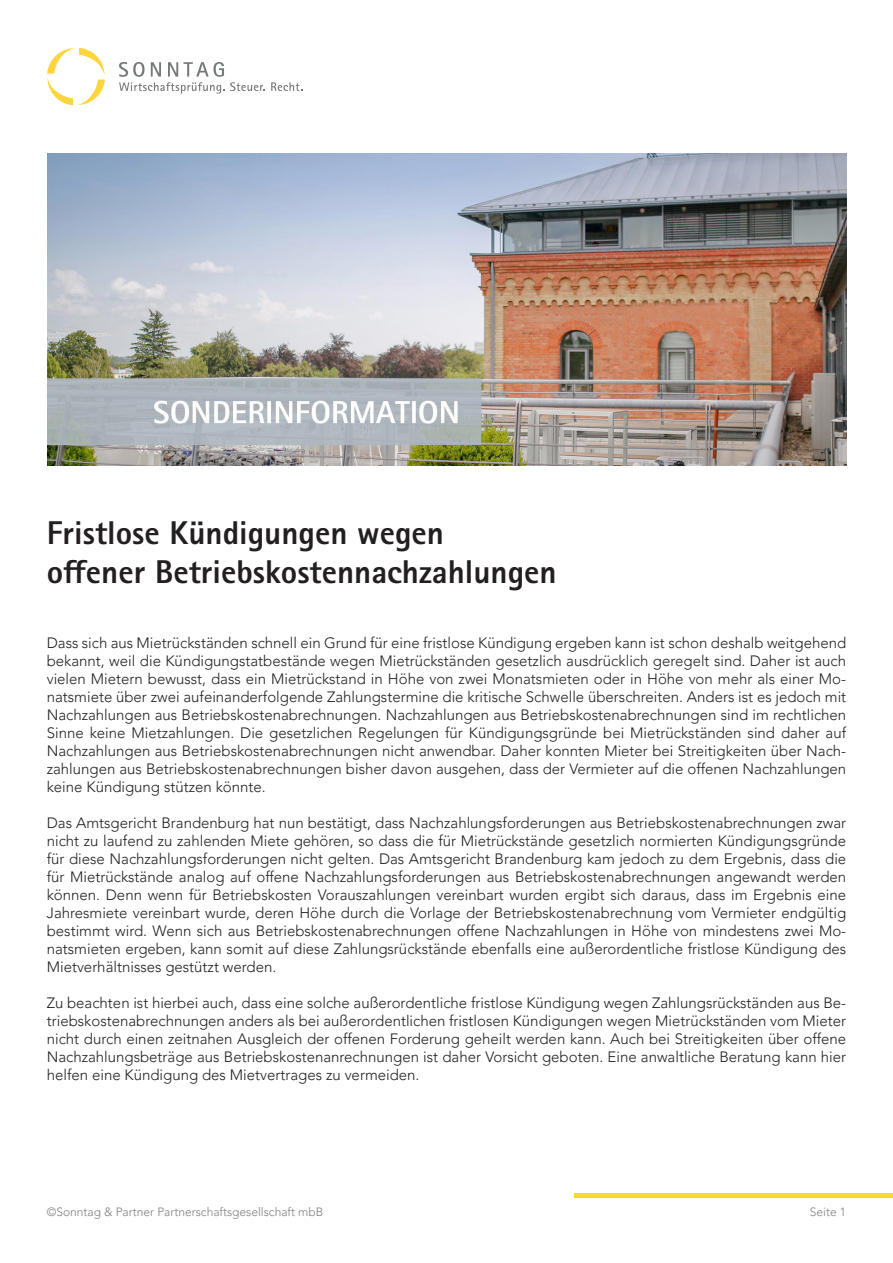
<style>
.page{position:relative;width:893px;height:1263px;background:#fff}
.page>*{position:absolute;margin:0;border:0;box-sizing:border-box;transform-origin:0 0}
.t1{font:800 33px/39.6px "Rotis Sans Serif Std";color:#231f20}
.t2{font:300 15px/18px "Avenir LT Pro";color:#231f20;text-align:justify}
.t3{font:300 12px "Avenir LT Pro";color:#7d7f7e}
</style>
<div class="page">
<svg style="left:47px;top:48px;width:58px;height:57px"></svg>
<svg style="left:119px;top:62px;width:146px;height:32px"></svg>
<svg style="left:271px;top:82px;width:31px;height:9px"></svg>
<hr style="left:574px;top:1193px;width:319px;height:4px;background:#ffd631">
<img style="left:47px;top:154px;width:799px;height:312px">
<h1 class="t1" style="left:47px;top:512px;width:511px">Fristlose Kündigungen wegen<br>offener Betriebskostennachzahlungen</h1>
<p class="t2" style="left:47px;top:634px;width:801px">Dass sich aus Mietrückständen schnell ein Grund für eine fristlose Kündigung ergeben kann ist schon deshalb weitgehend bekannt, weil die Kündigungstatbestände wegen Mietrückständen gesetzlich ausdrücklich geregelt sind. Daher ist auch vielen Mietern bewusst, dass ein Mietrückstand in Höhe von zwei Monatsmieten oder in Höhe von mehr als einer Mo&shy;natsmiete über zwei aufeinanderfolgende Zahlungstermine die kritische Schwelle überschreiten. Anders ist es jedoch mit Nachzahlungen aus Betriebskostenabrechnungen. Nachzahlungen aus Betriebskostenabrechnungen sind im rechtlichen Sinne keine Mietzahlungen. Die gesetzlichen Regelungen für Kündigungsgründe bei Mietrückständen sind daher auf Nachzahlungen aus Betriebskostenabrechnungen nicht anwendbar. Daher konnten Mieter bei Streitigkeiten über Nach&shy;zahlungen aus Betriebskostenabrechnungen bisher davon ausgehen, dass der Vermieter auf die offenen Nachzahlungen keine Kündigung stützen könnte.</p>
<p class="t2" style="left:47px;top:814px;width:801px">Das Amtsgericht Brandenburg hat nun bestätigt, dass Nachzahlungsforderungen aus Betriebskostenabrechnungen zwar nicht zu laufend zu zahlenden Miete gehören, so dass die für Mietrückstände gesetzlich normierten Kündigungsgründe für diese Nachzahlungsforderungen nicht gelten. Das Amtsgericht Brandenburg kam jedoch zu dem Ergebnis, dass die für Mietrückstände analog auf offene Nachzahlungsforderungen aus Betriebskostenabrechnungen angewandt werden können. Denn wenn für Betriebskosten Vorauszahlungen vereinbart wurden ergibt sich daraus, dass im Ergebnis eine Jahresmiete vereinbart wurde, deren Höhe durch die Vorlage der Betriebskostenabrechnung vom Vermieter endgültig bestimmt wird. Wenn sich aus Betriebskostenabrechnungen offene Nachzahlungen in Höhe von mindestens zwei Mo&shy;natsmieten ergeben, kann somit auf diese Zahlungsrückstände ebenfalls eine außerordentliche fristlose Kündigung des Mietverhältnisses gestützt werden.</p>
<p class="t2" style="left:47px;top:994px;width:801px">Zu beachten ist hierbei auch, dass eine solche außerordentliche fristlose Kündigung wegen Zahlungsrückständen aus Be&shy;triebskostenabrechnungen anders als bei außerordentlichen fristlosen Kündigungen wegen Mietrückständen vom Mieter nicht durch einen zeitnahen Ausgleich der offenen Forderung geheilt werden kann. Auch bei Streitigkeiten über offene Nachzahlungsbeträge aus Betriebskostenanrechnungen ist daher Vorsicht geboten. Eine anwaltliche Beratung kann hier helfen eine Kündigung des Mietvertrages zu vermeiden.</p>
<p class="t3" style="left:47px;top:1205px;width:278px">©Sonntag &amp; Partner Partnerschaftsgesellschaft mbB</p>
<p class="t3" style="left:810px;top:1205px;width:38px">Seite 1</p>
</div>
